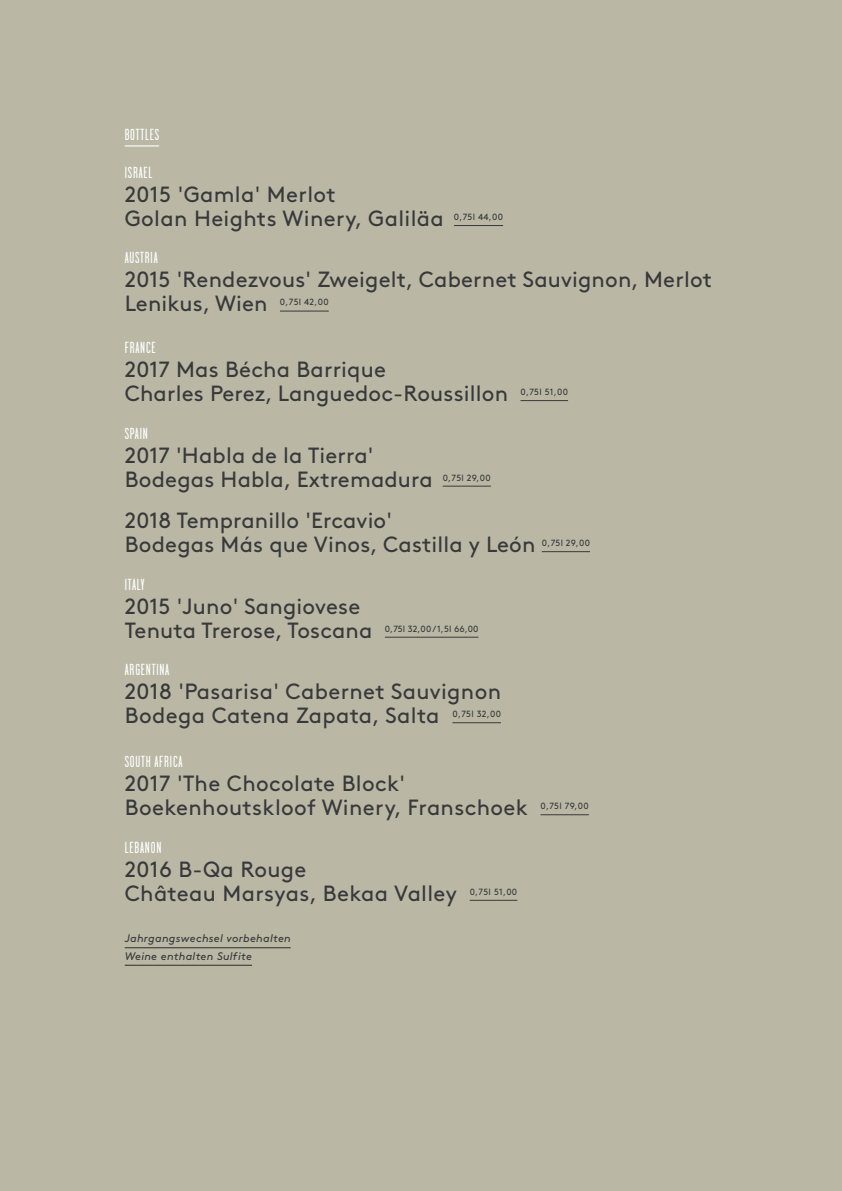
<style>
.page{position:relative;width:842px;height:1191px;background:#bab8a5}
.page>*{position:absolute;margin:0;border:0;box-sizing:border-box;transform-origin:0 0}
.t1{font:22px/24px "Brown Std";letter-spacing:.005em;color:#39393b}
.t2{font:16px "Garage Gothic";letter-spacing:.05em;color:#fff}
.t3{font:italic 11px/17.5px "Brown Std";letter-spacing:.025em;color:#39393b}
.t4{font:9px "Brown Std";letter-spacing:.02em;color:#39393b}
</style>
<div class="page">
<hr style="left:125px;top:145px;width:34px;height:1px;background:#fff">
<hr style="left:454px;top:225px;width:49px;height:1px;background:#39393b">
<hr style="left:280px;top:311px;width:49px;height:1px;background:#39393b">
<hr style="left:520px;top:400px;width:48px;height:1px;background:#39393b">
<hr style="left:443px;top:486px;width:48px;height:1px;background:#39393b">
<hr style="left:542px;top:551px;width:48px;height:1px;background:#39393b">
<hr style="left:385px;top:637px;width:93px;height:1px;background:#39393b">
<hr style="left:452px;top:722px;width:49px;height:1px;background:#39393b">
<hr style="left:540px;top:814px;width:49px;height:1px;background:#39393b">
<hr style="left:470px;top:900px;width:47px;height:1px;background:#39393b">
<hr style="left:125px;top:947px;width:166px;height:1px;background:#39393b">
<hr style="left:125px;top:964px;width:127px;height:1px;background:#39393b">
<p class="t2" style="left:125px;top:127px;width:36px">BOTTLES</p>
<p class="t2" style="left:125px;top:164px;width:29px">ISRAEL</p>
<p class="t1" style="left:125px;top:182px;width:380px">2015 'Gamla' Merlot<br>Golan Heights Winery, Galiläa <sup>0,75l</sup> <sup>44,00</sup></p>
<p class="t2" style="left:125px;top:250px;width:35px">AUSTRIA</p>
<p class="t1" style="left:125px;top:268px;width:589px">2015 'Rendezvous' Zweigelt, Cabernet Sauvignon, Merlot<br>Lenikus, Wien</p>
<p class="t4" style="left:280px;top:297px;width:50px">0,75l 42,00</p>
<p class="t2" style="left:125px;top:339px;width:32px">FRANCE</p>
<p class="t1" style="left:125px;top:357px;width:385px">2017 Mas Bécha Barrique<br>Charles Perez, Languedoc-Roussillon</p>
<p class="t4" style="left:520px;top:386px;width:49px">0,75l 51,00</p>
<p class="t2" style="left:125px;top:425px;width:25px">SPAIN</p>
<p class="t1" style="left:125px;top:443px;width:368px">2017 'Habla de la Tierra'<br>Bodegas Habla, Extremadura <sup>0,75l</sup> <sup>29,00</sup></p>
<p class="t1" style="left:125px;top:508px;width:412px">2018 Tempranillo 'Ercavio'<br>Bodegas Más que Vinos, Castilla y León</p>
<p class="t2" style="left:125px;top:576px;width:21px">ITALY</p>
<p class="t1" style="left:125px;top:594px;width:249px">2015 'Juno' Sangiovese<br>Tenuta Trerose, Toscana</p>
<p class="t4" style="left:385px;top:623px;width:95px">0,75l 32,00 / 1,5l 66,00</p>
<p class="t4" style="left:542px;top:537px;width:50px">0,75l 29,00</p>
<p class="t2" style="left:125px;top:661px;width:46px">ARGENTINA</p>
<p class="t1" style="left:125px;top:679px;width:378px">2018 'Pasarisa' Cabernet Sauvignon<br>Bodega Catena Zapata, Salta</p>
<p class="t4" style="left:452px;top:708px;width:50px">0,75l 32,00</p>
<p class="t2" style="left:125px;top:753px;width:59px">SOUTH AFRICA</p>
<p class="t1" style="left:125px;top:771px;width:405px">2017 'The Chocolate Block'<br>Boekenhoutskloof Winery, Franschoek</p>
<p class="t2" style="left:125px;top:839px;width:38px">LEBANON</p>
<p class="t1" style="left:125px;top:857px;width:334px">2016 B-Qa Rouge<br>Château Marsyas, Bekaa Valley</p>
<p class="t3" style="left:125px;top:929px;width:167px">Jahrgangswechsel vorbehalten<br>Weine enthalten Sulfite</p>
<p class="t4" style="left:470px;top:886px;width:49px">0,75l 51,00</p>
<p class="t4" style="left:540px;top:800px;width:50px">0,75l 79,00</p>
</div>
